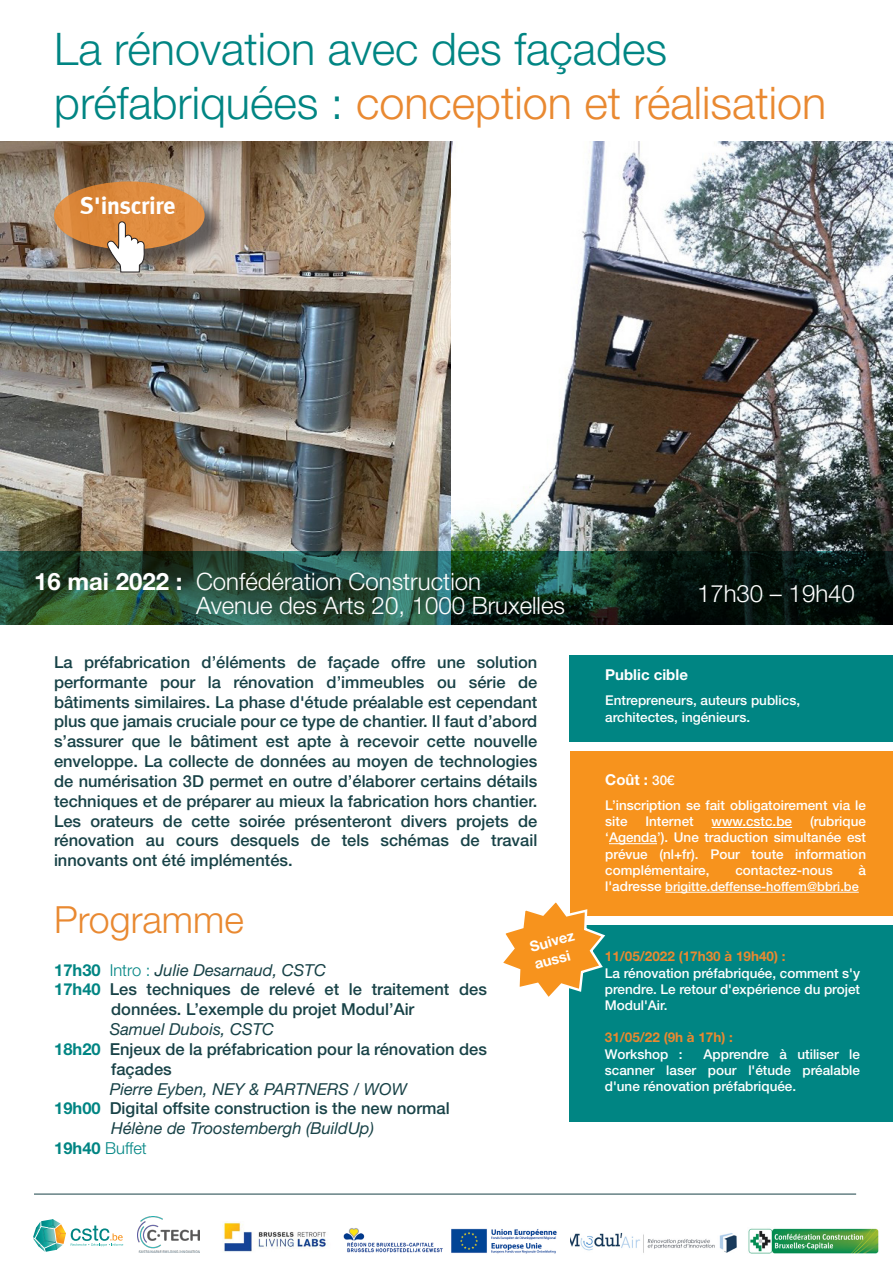
<style>
.page{position:relative;width:893px;height:1263px;background:#fff}
.page>*{position:absolute;margin:0;border:0;box-sizing:border-box;transform-origin:0 0}
.t1{font:300 45px "Helvetica Neue LT Std";color:#e98931}
.t2{font:300 45px "Helvetica Neue LT Std";color:#008583}
.t3{font:300 37.5px "Helvetica Neue LT Std";color:#e98931}
.t4{font:300 24px "Helvetica Neue LT Std";color:#fff}
.t5{font:700 24px "Meta";color:#fff}
.basis{font:500 16.5px/19.8px "Helvetica Neue LT Std";color:#184247}
.basis-2{font:italic 16.5px "Helvetica Neue LT Std";color:#184247}
.basis-3{font:300 16.5px "Helvetica Neue LT Std";color:#008583}
.basis-4{font:700 15px "Helvetica Neue LT Std";color:#fff}
.t6{font:700 14.55px/17.5px "Helvetica Neue LT Std";color:#fff}
.basis-5{font:500 13.5px/16.2px "Helvetica Neue LT Std";color:#fff;text-align:justify}
.basis-6{font:700 13.5px "Helvetica Neue LT Std";color:#e98931}
.basis-7{font:500 12.75px "Helvetica Neue LT Std";color:#fff}
.s1{color:#008583}
.s2{font-weight:700}
.s3{font-weight:700;font-style:normal;color:#008583}
.s4{font-weight:300;font-style:normal;color:#008583}
.s5{font-weight:700;color:#008583}
.s6{font-weight:400;font-style:italic}
.s7{font-weight:500;font-size:13.5px}
.s8{font-size:13.5px}
</style>
<div class="page">
<img style="left:451px;top:141px;width:442px;height:410px">
<img style="left:0;top:141px;width:451px;height:410px">
<div style="left:570px;top:925px;width:323px;height:196px;background:#008583"></div>
<hr style="left:34px;top:1194px;width:822px;height:1px;background:#184247">
<div style="left:570px;top:656px;width:323px;height:86px;background:#008583"></div>
<div style="left:57px;top:184px;width:169px;height:87px;background:#231f20;opacity:.75"></div>
<svg style="left:54px;top:181px;width:151px;height:69px;background:#dc893e"></svg>
<svg style="left:107px;top:222px;width:38px;height:50px"></svg>
<svg style="left:0;top:551px;width:893px;height:74px;background:#1b3b2b"></svg>
<div style="left:570px;top:752px;width:323px;height:164px;background:#f7931d"></div>
<svg style="left:503px;top:902px;width:103px;height:100px"></svg>
<hr style="left:712px;top:827px;width:80px;height:1px;background:#fff">
<hr style="left:609px;top:843px;width:48px;height:1px;background:#fff">
<hr style="left:665px;top:892px;width:194px;height:1px;background:#fff">
<svg style="left:33px;top:1219px;width:90px;height:33px"></svg>
<img style="left:137px;top:1216px;width:62px;height:36px">
<img style="left:570px;top:1232px;width:167px;height:21px">
<img style="left:343px;top:1228px;width:214px;height:26px">
<img style="left:222px;top:1222px;width:104px;height:30px">
<img style="left:748px;top:1228px;width:131px;height:26px">
<p class="t2" style="left:54px;top:22px;width:614px">La rénovation avec des façades</p>
<p class="t1" style="left:54px;top:76px;width:773px"><span class="s1">préfabriquées :</span> conception et réalisation</p>
<p class="t5" style="left:80px;top:192px;width:97px">S'inscrire</p>
<p class="t4" style="left:34px;top:567px;width:448px"><span class="s2">16 mai 2022 :</span> Confédération Construction</p>
<p class="t4" style="left:196px;top:591px;width:371px">Avenue des Arts 20, 1000 Bruxelles</p>
<p class="basis" style="left:54px;top:652px;width:485px;text-align:justify">La préfabrication d’éléments de façade offre une solution performante pour la rénovation d’immeubles ou série de bâtiments similaires. La phase d'étude préalable est cependant plus que jamais cruciale pour ce type de chantier. Il faut d’abord s’assurer que le bâtiment est apte à recevoir cette nouvelle enveloppe. La collecte de données au moyen de technologies de numérisation 3D permet en outre d’élaborer certains détails techniques et de préparer au mieux la fabrication hors chantier.<br>Les orateurs de cette soirée présenteront divers projets de rénovation au cours desquels de tels schémas de travail innovants ont été implémentés.</p>
<p class="t3" style="left:54px;top:897px;width:191px">Programme</p>
<p class="basis-2" style="left:54px;top:960px;width:273px"><span class="s3">17h30</span> <span class="s4">Intro :</span> Julie Desarnaud, CSTC</p>
<p class="basis" style="left:111px;top:979px;width:377px;text-indent:-57px"><span class="s5">17h40</span> Les techniques de relevé et le traitement des données. L’exemple du projet Modul’Air</p>
<p class="basis-2" style="left:110px;top:1019px;width:166px">Samuel Dubois, CSTC</p>
<p class="basis" style="left:111px;top:1039px;width:377px;text-indent:-57px"><span class="s5">18h20</span> Enjeux de la préfabrication pour la rénovation des façades</p>
<p class="basis-2" style="left:110px;top:1079px;width:299px">Pierre Eyben, NEY &amp; PARTNERS / WOW</p>
<p class="basis" style="left:111px;top:1098px;width:340px;text-indent:-57px"><span class="s5">19h00</span> Digital offsite construction is the new normal<br><span class="s6">Hélène de Troostembergh (BuildUp)</span></p>
<p class="basis-3" style="left:54px;top:1138px;width:94px"><span class="s2">19h40</span> Buffet</p>
<p class="t6" style="left:528px;top:938px;width:47px;rotate:-15deg">Suivez aussi</p>
<p class="t4" style="left:697px;top:579px;width:159px">17h30 – 19h40</p>
<p class="basis-4" style="left:605px;top:666px;width:84px">Public cible</p>
<p class="basis-5" style="left:605px;top:692px;width:196px">Entrepreneurs, auteurs publics, architectes, ingénieurs.</p>
<p class="basis-4" style="left:605px;top:770px;width:71px">Coût : <span class="s7">30€</span></p>
<p class="basis-5" style="left:605px;top:797px;width:262px">L’inscription se fait obligatoirement via le site</p>
<p class="basis-5" style="left:605px;top:813px;width:262px;text-indent:205px">(rubrique ‘Agenda’). Une traduction simultanée est prévue (nl+fr). Pour toute information complémentaire,</p>
<p class="basis-5" style="left:645px;top:813px;width:50px">Internet</p>
<p class="basis-5" style="left:712px;top:813px;width:82px">www.cstc.be</p>
<p class="basis-5" style="left:735px;top:862px;width:99px">contactez-nous</p>
<p class="basis-5" style="left:858px;top:862px;width:9px">à</p>
<p class="basis-7" style="left:605px;top:879px;width:255px"><span class="s8">l'adresse</span> brigitte.deffense-hoffem@bbri.be</p>
<p class="basis-6" style="left:605px;top:948px;width:182px">11/05/2022 (17h30 à 19h40) :</p>
<p class="basis-5" style="left:605px;top:964px;width:257px">La rénovation préfabriquée, comment s'y prendre. Le retour d'expérience du projet Modul'Air.</p>
<p class="basis-6" style="left:605px;top:1029px;width:130px">31/05/22 (9h à 17h) :</p>
<p class="basis-5" style="left:605px;top:1045px;width:79px">Workshop :</p>
<p class="basis-5" style="left:605px;top:1045px;width:257px;text-indent:99px">Apprendre à utiliser le scanner laser pour l'étude préalable d'une rénovation préfabriquée.</p>
</div>
